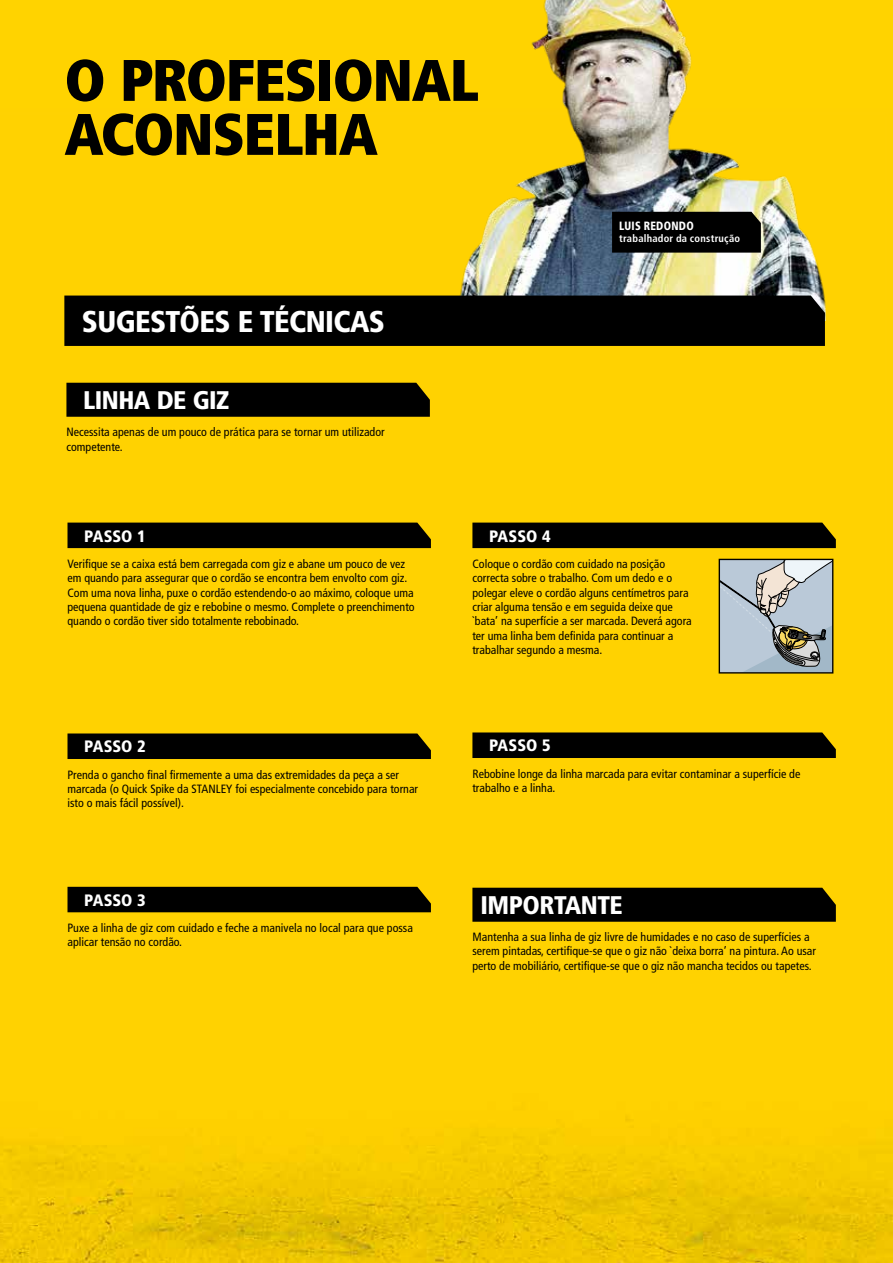
<style>
.page{position:relative;width:893px;height:1263px;background:#ffd300}
.page>*{position:absolute;margin:0;border:0;box-sizing:border-box;transform-origin:0 0}
.t1{font:900 condensed 58.5px/54px "Frutiger LT Std";letter-spacing:-.02em;color:#000}
.t2{font:900 condensed 30px "Frutiger LT Std";letter-spacing:-.02em;color:#fff}
.t3{font:900 condensed 25.5px "Frutiger LT Std";letter-spacing:-.02em;color:#fff}
.t4{font:900 condensed 16.5px "Frutiger LT Std";letter-spacing:-.005em;color:#fff}
.t5{font:condensed 12px/14.4px "Frutiger LT Std";color:#000}
.t6{font:900 condensed 12px "Frutiger LT Std";letter-spacing:.025em;color:#fff;scale:.9 1}
.t7{font:700 condensed 10.5px "Frutiger LT Std";letter-spacing:.025em;color:#fff}
</style>
<div class="page">
<img style="left:0;top:295px;width:893px;height:968px">
<img style="left:429px;top:0;width:397px;height:321px">
<div style="left:612px;top:212px;width:149px;height:41px;background:#000"></div>
<div style="left:64px;top:296px;width:761px;height:50px;background:#000"></div>
<svg style="left:721px;top:561px;width:110px;height:110px;background:#adb6be"></svg>
<div style="left:719px;top:559px;width:114px;height:114px;border:1px solid #000"></div>
<div style="left:68px;top:733px;width:363px;height:26px;background:#000"></div>
<div style="left:68px;top:523px;width:363px;height:25px;background:#000"></div>
<div style="left:66px;top:383px;width:364px;height:34px;background:#000"></div>
<div style="left:68px;top:887px;width:363px;height:25px;background:#000"></div>
<div style="left:472px;top:732px;width:364px;height:26px;background:#000"></div>
<div style="left:472px;top:523px;width:364px;height:25px;background:#000"></div>
<div style="left:472px;top:888px;width:364px;height:34px;background:#000"></div>
<p class="t1" style="left:65px;top:53px;width:416px">O PROFESIONAL<br>ACONSELHA</p>
<p class="t2" style="left:82px;top:303px;width:305px">SUGESTÕES E TÉCNICAS</p>
<p class="t3" style="left:83px;top:385px;width:148px">LINHA DE GIZ</p>
<p class="t5" style="left:66px;top:425px;width:320px">Necessita apenas de um pouco de prática para se tornar um utilizador competente.</p>
<p class="t6" style="left:619px;top:219px;width:84px">LUIS REDONDO</p>
<p class="t7" style="left:619px;top:232px;width:123px">trabalhador da construção</p>
<p class="t4" style="left:84px;top:526px;width:63px">PASSO 1</p>
<p class="t5" style="left:68px;top:556px;width:349px">Verifique se a caixa está bem carregada com giz e abane um pouco de vez em quando para assegurar que o cordão se encontra bem envolto com giz.<br>Com uma nova linha, puxe o cordão estendendo-o ao máximo, coloque uma pequena quantidade de giz e rebobine o mesmo. Complete o preenchimento quando o cordão tiver sido totalmente rebobinado.</p>
<p class="t4" style="left:84px;top:737px;width:63px">PASSO 2</p>
<p class="t5" style="left:68px;top:767px;width:352px">Prenda o gancho final firmemente a uma das extremidades da peça a ser marcada (o Quick Spike da STANLEY foi especialmente concebido para tornar isto o mais fácil possível).</p>
<p class="t4" style="left:84px;top:890px;width:63px">PASSO 3</p>
<p class="t5" style="left:68px;top:921px;width:347px">Puxe a linha de giz com cuidado e feche a manivela no local para que possa aplicar tensão no cordão.</p>
<p class="t4" style="left:489px;top:526px;width:63px">PASSO 4</p>
<p class="t5" style="left:472px;top:556px;width:221px">Coloque o cordão com cuidado na posição correcta sobre o trabalho. Com um dedo e o polegar eleve o cordão alguns centímetros para criar alguma tensão e em seguida deixe que `bata’ na superfície a ser marcada. Deverá agora ter uma linha bem definida para continuar a trabalhar segundo a mesma.</p>
<p class="t4" style="left:489px;top:736px;width:63px">PASSO 5</p>
<p class="t5" style="left:472px;top:766px;width:329px">Rebobine longe da linha marcada para evitar contaminar a superfície de trabalho e a linha.</p>
<p class="t3" style="left:480px;top:890px;width:144px">IMPORTANTE</p>
<p class="t5" style="left:472px;top:929px;width:345px">Mantenha a sua linha de giz livre de humidades e no caso de superfícies a serem pintadas, certifique-se que o giz não `deixa borra’ na pintura. Ao usar perto de mobiliário, certifique-se que o giz não mancha tecidos ou tapetes.</p>
</div>
